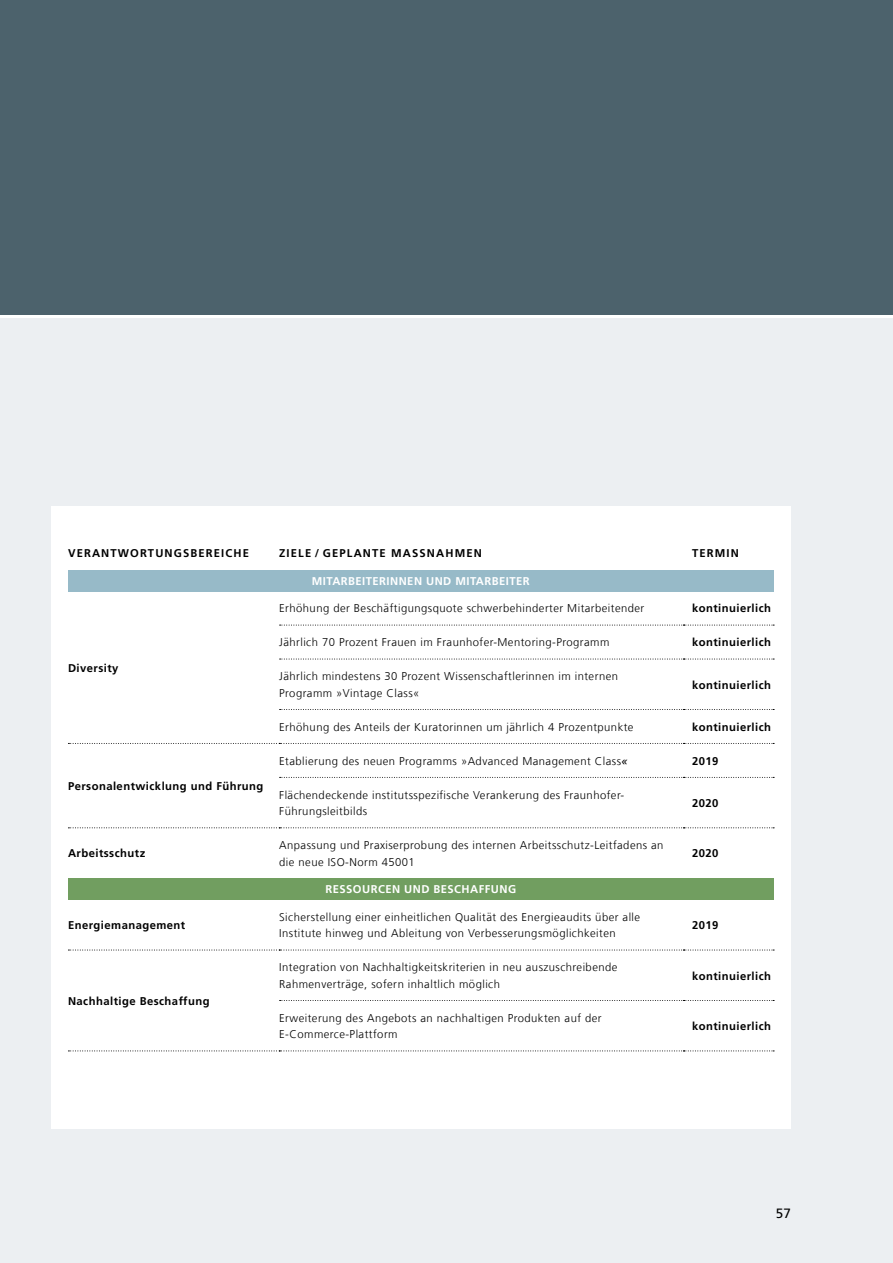
<style>
.page{position:relative;width:893px;height:1263px;background:#fff}
.page>*{position:absolute;margin:0;border:0;box-sizing:border-box;transform-origin:0 0}
.t1{font:13.5px "Frutiger LT Com";color:#000}
.t2{font:300 11.25px/16.5px "Frutiger LT Com";letter-spacing:.04em;color:#000}
.t3{font:700 11.25px "Frutiger LT Com";letter-spacing:.04em;color:#000}
.t4{font:700 11.25px "Frutiger LT Com";letter-spacing:.04em;color:#fff}
.t5{font:700 11.25px "Frutiger LT Com";letter-spacing:.1em;color:#000}
.s1{font-weight:400;font-style:italic}
</style>
<div class="page">
<div style="left:0;top:319px;width:893px;height:944px;background:#eceff2"></div>
<div style="left:0;top:0;width:893px;height:315px;background:#4c626c"></div>
<div style="left:51px;top:506px;width:740px;height:622px;background:#fff"></div>
<div style="left:68px;top:570px;width:706px;height:21px;background:#97bac8"></div>
<div style="left:68px;top:878px;width:706px;height:21px;background:#719e60"></div>
<svg style="left:280px;top:625px;width:494px;height:1px"></svg>
<svg style="left:280px;top:659px;width:494px;height:1px"></svg>
<svg style="left:280px;top:709px;width:494px;height:1px"></svg>
<svg style="left:68px;top:743px;width:706px;height:1px"></svg>
<svg style="left:280px;top:777px;width:494px;height:1px"></svg>
<svg style="left:68px;top:827px;width:706px;height:1px"></svg>
<svg style="left:68px;top:950px;width:706px;height:1px"></svg>
<svg style="left:280px;top:1000px;width:494px;height:1px"></svg>
<svg style="left:68px;top:1050px;width:706px;height:1px"></svg>
<p class="t5" style="left:68px;top:547px;width:182px">VERANTWORTUNGSBEREICHE</p>
<p class="t5" style="left:279px;top:547px;width:204px">ZIELE / GEPLANTE MASSNAHMEN</p>
<p class="t3" style="left:692px;top:547px;width:48px">TERMIN</p>
<p class="t4" style="left:312px;top:574px;width:219px">MITARBEITERINNEN UND MITARBEITER</p>
<p class="t3" style="left:68px;top:661px;width:52px">Diversity</p>
<p class="t3" style="left:68px;top:779px;width:197px">Personalentwicklung und Führung</p>
<p class="t2" style="left:279px;top:600px;width:367px">Erhöhung der Beschäftigungsquote schwerbehinderter Mitarbeitender</p>
<p class="t3" style="left:692px;top:602px;width:80px">kontinuierlich</p>
<p class="t2" style="left:279px;top:634px;width:332px">Jährlich 70 Prozent Frauen im Fraunhofer-Mentoring-Programm</p>
<p class="t3" style="left:692px;top:636px;width:80px">kontinuierlich</p>
<p class="t2" style="left:279px;top:668px;width:340px">Jährlich mindestens 30 Prozent Wissenschaftlerinnen im internen<br>Programm »Vintage Class«</p>
<p class="t3" style="left:692px;top:678px;width:80px">kontinuierlich</p>
<p class="t2" style="left:279px;top:719px;width:356px">Erhöhung des Anteils der Kuratorinnen um jährlich 4 Prozentpunkte</p>
<p class="t3" style="left:692px;top:720px;width:80px">kontinuierlich</p>
<p class="t2" style="left:279px;top:753px;width:350px">Etablierung des neuen Programms »Advanced Management Class<span class="s1">«</span></p>
<p class="t3" style="left:692px;top:754px;width:28px">2019</p>
<p class="t2" style="left:279px;top:786px;width:347px">Flächendeckende institutsspezifische Verankerung des Fraunhofer-<br>Führungsleitbilds</p>
<p class="t3" style="left:692px;top:796px;width:28px">2020</p>
<p class="t3" style="left:68px;top:847px;width:79px">Arbeitsschutz</p>
<p class="t2" style="left:279px;top:837px;width:386px">Anpassung und Praxiserprobung des internen Arbeitsschutz-Leitfadens an die neue ISO-Norm 45001</p>
<p class="t3" style="left:692px;top:847px;width:28px">2020</p>
<p class="t4" style="left:325px;top:883px;width:192px">RESSOURCEN UND BESCHAFFUNG</p>
<p class="t3" style="left:68px;top:918px;width:119px">Energiemanagement</p>
<p class="t2" style="left:279px;top:909px;width:362px">Sicherstellung einer einheitlichen Qualität des Energieaudits über alle<br>Institute hinweg und Ableitung von Verbesserungsmöglichkeiten</p>
<p class="t3" style="left:692px;top:918px;width:28px">2019</p>
<p class="t3" style="left:68px;top:994px;width:143px">Nachhaltige Beschaffung</p>
<p class="t2" style="left:279px;top:959px;width:340px">Integration von Nachhaltigkeitskriterien in neu auszuschreibende<br>Rahmenverträge, sofern inhaltlich möglich</p>
<p class="t3" style="left:692px;top:969px;width:80px">kontinuierlich</p>
<p class="t2" style="left:279px;top:1010px;width:324px">Erweiterung des Angebots an nachhaltigen Produkten auf der<br>E-Commerce-Plattform</p>
<p class="t3" style="left:692px;top:1019px;width:80px">kontinuierlich</p>
<p class="t1" style="left:776px;top:1205px;width:17px">57</p>
</div>
